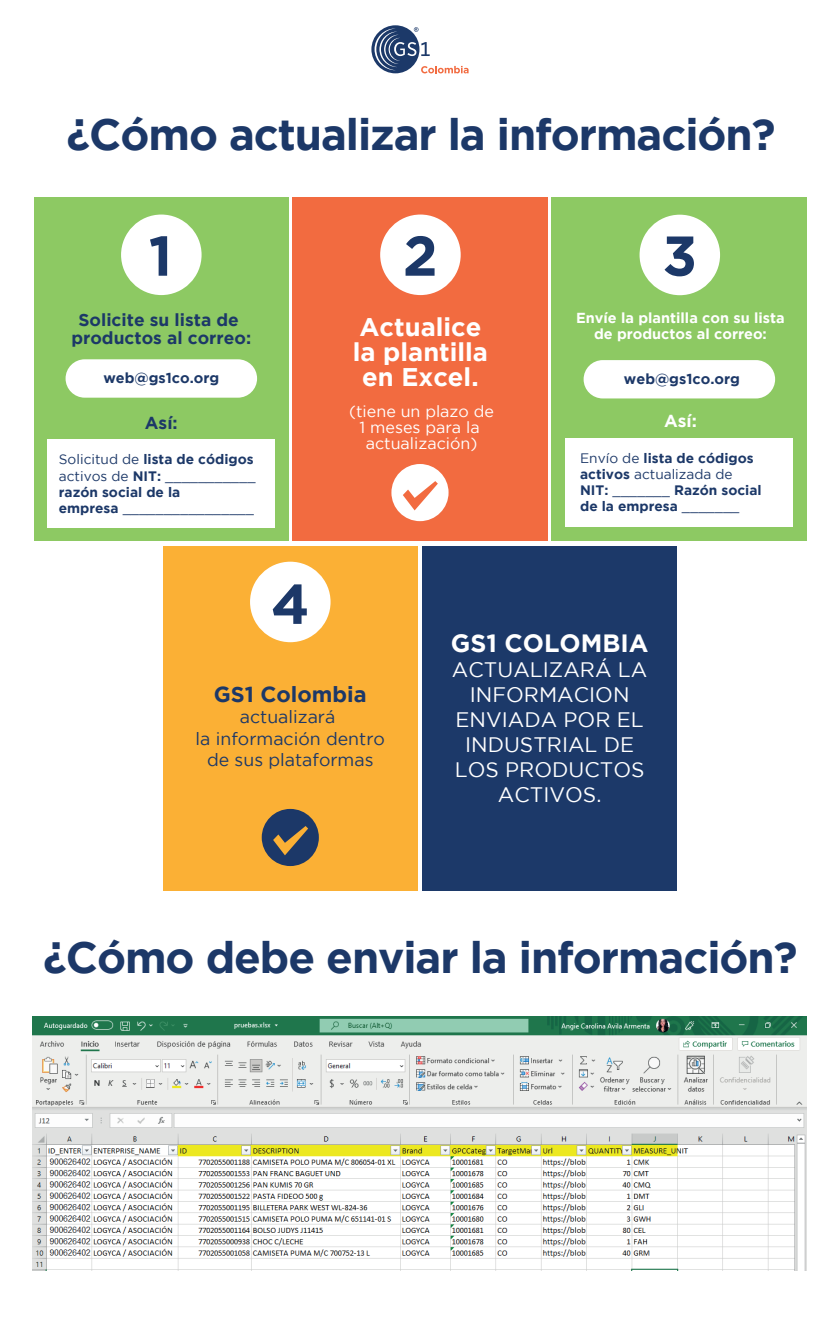
<style>
.page{position:relative;width:840px;height:1341px;background:#fff}
.page>*{position:absolute;margin:0;border:0;box-sizing:border-box;transform-origin:0 0}
.t1{font:700 56px "Gotham";color:#1c3868}
.t2{font:700 43.75px "Gotham";letter-spacing:-.025em;color:#1c3868}
.t3{font:700 25.55px/24.9px "Gotham";color:#fff;text-align:center}
.t4{font:700 24.94px "Gotham";color:#fff}
.t5{font:700 21.7px "Gotham";color:#1c3868}
.t6{font:20.91px/24.9px "Gotham";color:#fff;text-align:center}
.t7{font:17.68px/21.3px "Gotham";color:#1c3868;text-align:center}
.t8{font:700 17.41px/17.4px "Gotham";color:#1c3868;text-align:center}
.t9{font:700 17.41px "Gotham";color:#fff}
.t10{font:16.1px/16.1px "Gotham";color:#fff;text-align:center}
.t11{font:700 14.53px/16.1px "Gotham";color:#fff;text-align:center}
.t12{font:700 14.53px "Gotham";color:#1c3868}
.t13{font:13.65px/16.1px "Gotham";color:#1c3868}
.t14{font:700 13.65px/16.1px "Gotham";color:#1c3868}
.s1{font-weight:700}
.s2{font-weight:400}
</style>
<div class="page">
<svg style="left:371px;top:25px;width:48px;height:48px"></svg>
<svg style="left:375px;top:27px;width:94px;height:46px"></svg>
<img style="left:32px;top:1017px;width:774px;height:253px">
<div style="left:163px;top:546px;width:254px;height:344px;background:#fbb035"></div>
<div style="left:250px;top:562px;width:81px;height:80px;background:#fff;border-radius:50%"></div>
<svg style="left:262px;top:809px;width:57px;height:57px"></svg>
<div style="left:423px;top:546px;width:254px;height:344px;background:#1c3969"></div>
<div style="left:34px;top:197px;width:254px;height:344px;background:#8dc963"></div>
<div style="left:48px;top:440px;width:227px;height:88px;background:#fff"></div>
<div style="left:121px;top:215px;width:81px;height:80px;background:#fff;border-radius:50%"></div>
<div style="left:66px;top:359px;width:191px;height:39px;background:#fff;border-radius:19px"></div>
<div style="left:292px;top:197px;width:256px;height:344px;background:#f26b40"></div>
<div style="left:380px;top:215px;width:81px;height:80px;background:#fff;border-radius:50%"></div>
<svg style="left:391px;top:464px;width:58px;height:57px"></svg>
<div style="left:552px;top:197px;width:255px;height:344px;background:#8dc963"></div>
<div style="left:640px;top:215px;width:80px;height:80px;background:#fff;border-radius:50%"></div>
<div style="left:566px;top:438px;width:227px;height:88px;background:#fff"></div>
<div style="left:584px;top:360px;width:191px;height:38px;background:#fff;border-radius:19px"></div>
<h2 class="t2" style="left:67px;top:109px;width:711px">¿Cómo actualizar la información?</h2>
<h1 class="t1" style="left:149px;top:223px;width:25px">1</h1>
<p class="t8" style="left:71px;top:311px;width:181px">Solicite su lista de productos al correo:</p>
<p class="t12" style="left:103px;top:370px;width:117px">web@gs1co.org</p>
<p class="t8" style="left:145px;top:413px;width:34px">Así:</p>
<p class="t13" style="left:59px;top:451px;width:198px">Solicitud de <span class="s1">lista de códigos </span>activos de <span class="s1">NIT:</span> ___________ <span class="s1">razón social de la<br>empresa</span> ________________</p>
<h1 class="t1" style="left:271px;top:572px;width:40px">4</h1>
<h1 class="t1" style="left:403px;top:223px;width:36px">2</h1>
<h3 class="t3" style="left:353px;top:314px;width:137px">Actualice la plantilla en Excel.</h3>
<p class="t10" style="left:349px;top:403px;width:146px">(tiene un plazo de<br>1 meses para la actualización)</p>
<h1 class="t1" style="left:662px;top:223px;width:36px">3</h1>
<p class="t11" style="left:576px;top:309px;width:210px">Envíe la plantilla con su lista de productos al correo:</p>
<p class="t12" style="left:624px;top:371px;width:117px">web@gs1co.org</p>
<p class="t9" style="left:664px;top:411px;width:34px">Así:</p>
<p class="t14" style="left:580px;top:450px;width:183px"><span class="s2">Envío de</span> lista de códigos activos <span class="s2">actualizada de<br></span>NIT: <span class="s2">_______</span> Razón social de la empresa <span class="s2">_______</span></p>
<h3 class="t5" style="left:214px;top:682px;width:154px">GS1 Colombia</h3>
<p class="t7" style="left:196px;top:706px;width:191px">actualizará<br>la información dentro de sus plataformas</p>
<h3 class="t4" style="left:451px;top:629px;width:199px">GS1 COLOMBIA</h3>
<h3 class="t6" style="left:452px;top:657px;width:197px">ACTUALIZARÁ LA<br>INFORMACION<br>ENVIADA POR EL<br>INDUSTRIAL DE<br>LOS PRODUCTOS<br>ACTIVOS.</h3>
<h2 class="t2" style="left:43px;top:932px;width:756px">¿Cómo debe enviar la información?</h2>
</div>
